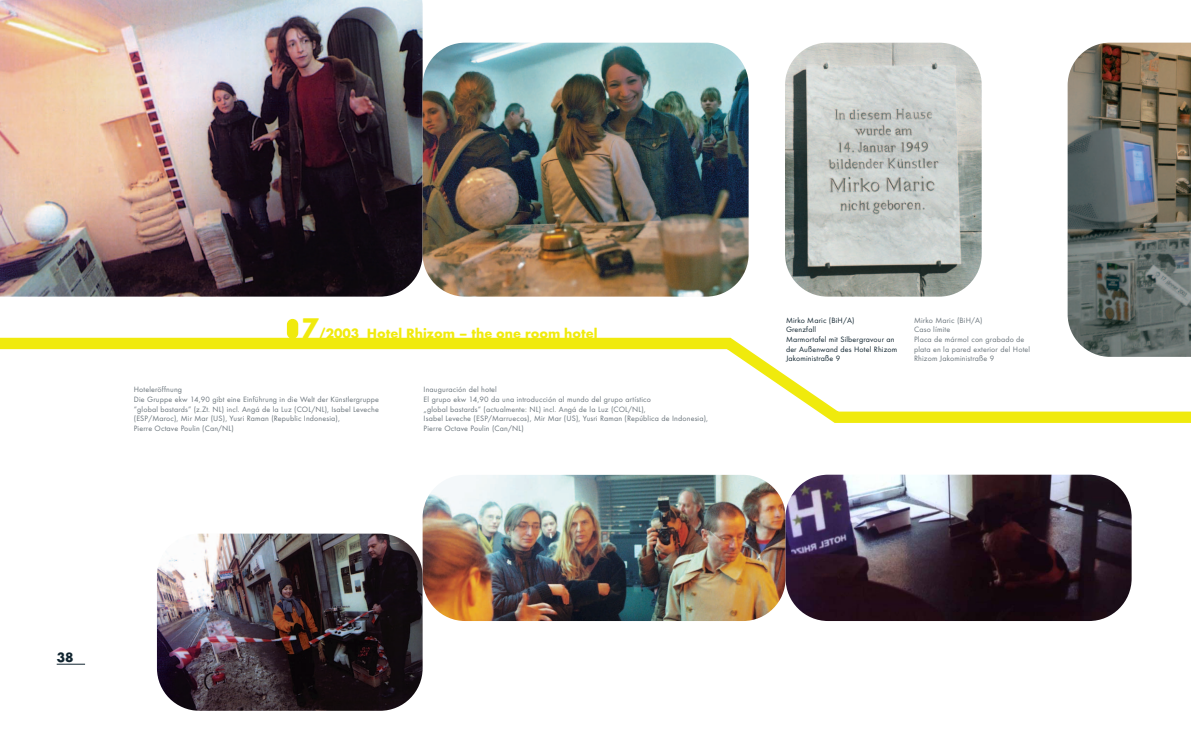
<style>
.page{position:relative;width:1191px;height:738px;background:#fff}
.page>*{position:absolute;margin:0;border:0;box-sizing:border-box;transform-origin:0 0}
.t1{font:14px "Futura T Bold Ro 1";color:#f0ea0d}
.t2{font:14px "Futura T Bold Ro 1";color:#112530}
.t3{font:8px/9.6px "Futura T Book Ro 1";letter-spacing:.015em;color:#6a747b}
.t4{font:8px/9.6px "Futura T Book Ro 1";letter-spacing:.015em;color:#112530}
.s1{font-size:29.5px}
</style>
<div class="page">
<svg style="left:0;top:332px;width:1190px;height:91px"></svg>
<img style="left:0;top:0;width:422px;height:296px">
<img style="left:422px;top:474px;width:363px;height:146px;border-radius:43px">
<img style="left:785px;top:474px;width:346px;height:146px;border-radius:43px">
<img style="left:157px;top:533px;width:265px;height:177px;border-radius:43px">
<img style="left:422px;top:43px;width:326px;height:253px;border-radius:43px">
<img style="left:785px;top:43px;width:196px;height:253px;border-radius:43px">
<img style="left:1067px;top:43px;width:123px;height:313px">
<svg style="left:57px;top:663px;width:28px;height:1px"></svg>
<div style="left:287px;top:318px;width:11px;height:20px;background:#f0ea0d;border-radius:6px"></div>
<h1 class="t1" style="left:301px;top:327px;width:298px"><span class="s1">7</span>/2003 Hotel Rhizom – the one room hotel</h1>
<p class="t3" style="left:134px;top:385px;width:247px">Hoteleröffnung<br>Die Gruppe ekw 14,90 gibt eine Einführung in die Welt der Künstlergruppe “global bastards” (z.Zt. NL) incl. Angá de la Luz (COL/NL), Isabel Leveche (ESP/Maroc), Mir Mar (US), Yusri Raman (Republic Indonesia),<br>Pierre Octave Poulin (Can/NL)</p>
<p class="t3" style="left:423px;top:385px;width:286px">Inauguración del hotel<br>El grupo ekw 14,90 da una introducción al mundo del grupo artístico<br>„global bastards“ (actualmente: NL) incl. Angá de la Luz (COL/NL),<br>Isabel Leveche (ESP/Marruecos), Mir Mar (US), Yusri Raman (República de Indonesia), Pierre Octave Poulin (Can/NL)</p>
<p class="t4" style="left:786px;top:315px;width:113px">Mirko Maric (BiH/A)<br>Grenzfall<br>Marmortafel mit Silbergravour an der Außenwand des Hotel Rhizom<br>Jakoministraße 9</p>
<p class="t3" style="left:914px;top:315px;width:118px">Mirko Maric (BiH/A)<br>Caso límite<br>Placa de mármol con grabado de plata en la pared exterior del Hotel<br>Rhizom Jakoministraße 9</p>
<h1 class="t2" style="left:57px;top:651px;width:18px">38</h1>
</div>
